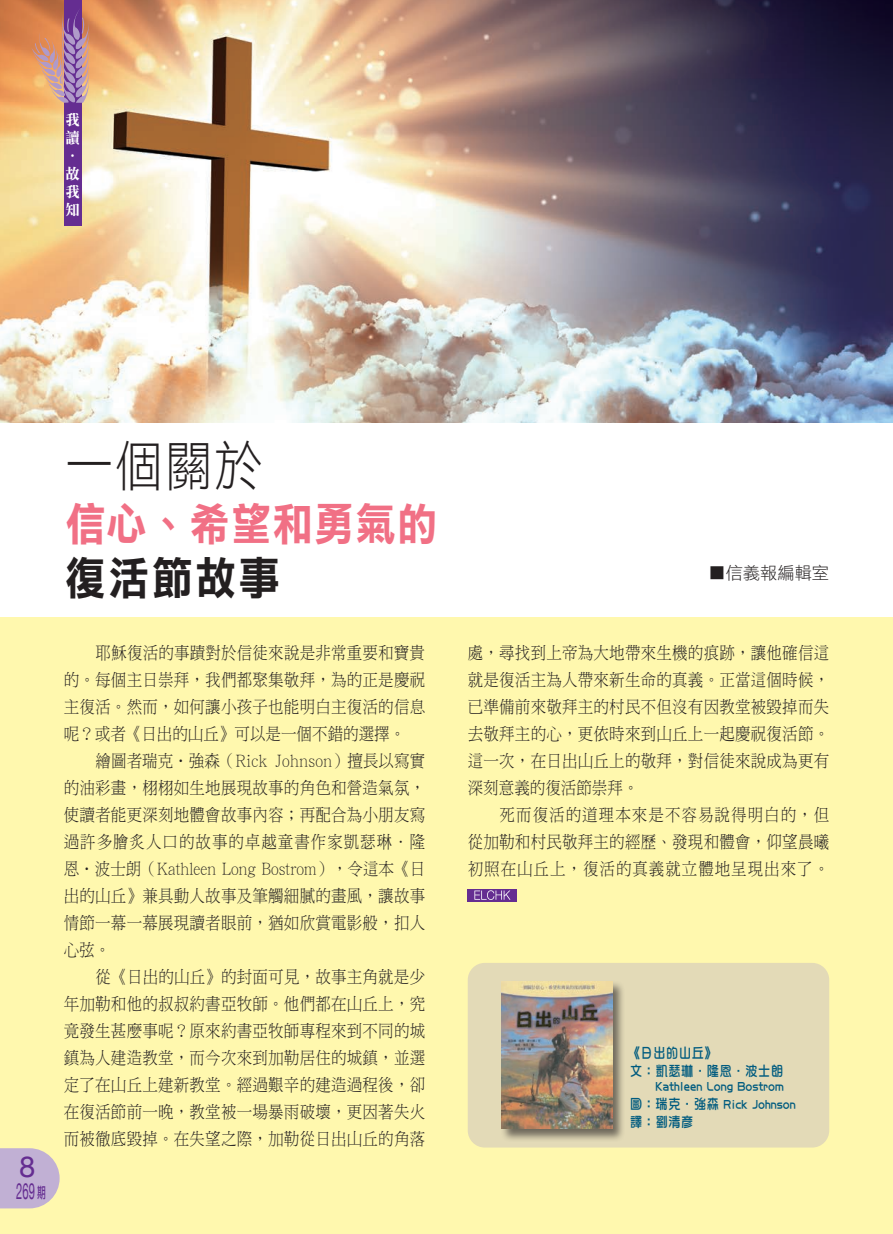
<style>
.page{position:relative;width:893px;height:1234px;background:#fff}
.page>*{position:absolute;margin:0;border:0;box-sizing:border-box;transform-origin:0 0}
.內文{font:54px "DF Li Hei HK W3";color:#231f20;scale:.9 1}
.內文-2{font:45px "DF Li Hei HK W7";letter-spacing:.025em;color:#f17085;scale:.9 1}
.內文-3{font:45px "DF Li Hei HK W7";letter-spacing:.075em;color:#231f20;scale:.9 1}
.t1{font:29.25px "Helvetica Neue";color:#652d91}
.t2{font:22.5px "Helvetica Neue";color:#652d91;scale:.5 1}
.內文-4{font:17.25px/27px "DF Ming HK W3";letter-spacing:.015em;color:#231f20;text-align:justify;scale:.9 1}
.作者{font:17.25px "DF Hei HK W3";color:#231f20}
.t3{font:15.15px/18.1px "DF Li Song HK W7";color:#fff;scale:.95 1}
.內文-5{font:14.25px "DF Hua Zong HK W5";color:#005b7f;scale:.9 1}
.s1{font-family:"DF Li Hei HK W5";font-size:15px}
.s2{font-family:"DF Ming HK W7"}
</style>
<div class="page">
<img style="left:0;top:0;width:893px;height:422px">
<div style="left:0;top:617px;width:893px;height:616px;background:#fff8ae"></div>
<div style="left:468px;top:888px;width:49px;height:13px;background:#652d91"></div>
<svg style="left:474px;top:890px;width:36px;height:9px"></svg>
<svg style="left:0;top:1148px;width:60px;height:60px;background:#c8b8cf"></svg>
<div style="left:64px;top:0;width:18px;height:225px;background:#652d91"></div>
<svg style="left:31px;top:8px;width:58px;height:95px;background:#c18884"></svg>
<div style="left:468px;top:962px;width:361px;height:185px;background:#e3dab7;border-radius:17px"></div>
<div style="left:500px;top:980px;width:125px;height:161px;background:#231f20;opacity:.6"></div>
<img style="left:501px;top:981px;width:111px;height:147px">
<p class="t3" style="left:65px;top:110px;width:16px">我讀．故我知</p>
<h3 class="t1" style="left:19px;top:1145px;width:18px">8</h3>
<h3 class="t2" style="left:16px;top:1174px;width:62px">269 <span class="s1">期</span></h3>
<p class="內文" style="left:65px;top:436px;width:222px">一個關於</p>
<p class="內文-2" style="left:65px;top:499px;width:416px">信心、希望和勇氣的</p>
<p class="內文-3" style="left:65px;top:553px;width:240px">復活節故事</p>
<p class="內文-4" style="left:64px;top:638px;width:403px;text-indent:32px">耶穌復活的事蹟對於信徒來說是非常重要和寶貴的。每個主日崇拜，我們都聚集敬拜，為的正是慶祝主復活。然而，如何讓小孩子也能明白主復活的信息呢？或者《日出的山丘》可以是一個不錯的選擇。</p>
<p class="內文-4" style="left:64px;top:746px;width:403px;text-indent:32px">繪圖者瑞克<span class="s2">．</span>強森（Rick Johnson）擅長以寫實的油彩畫，栩栩如生地展現故事的角色和營造氣氛，使讀者能更深刻地體會故事內容；再配合為小朋友寫過許多膾炙人口的故事的卓越童書作家凱瑟琳．隆恩<span class="s2">．</span>波士朗（Kathleen Long Bostrom），令這本《日出的山丘》兼具動人故事及筆觸細膩的畫風，讓故事情節一幕一幕展現讀者眼前，猶如欣賞電影般，扣人心弦。</p>
<p class="內文-4" style="left:64px;top:962px;width:403px;text-indent:32px">從《日出的山丘》的封面可見，故事主角就是少年加勒和他的叔叔約書亞牧師。他們都在山丘上，究竟發生甚麼事呢？原來約書亞牧師專程來到不同的城鎮為人建造教堂，而今次來到加勒居住的城鎮，並選定了在山丘上建新教堂。經過艱辛的建造過程後，卻在復活節前一晚，教堂被一場暴雨破壞，更因著失火而被徹底毀掉。在失望之際，加勒從日出山丘的角落</p>
<p class="作者" style="left:708px;top:563px;width:122px">■信義報編輯室</p>
<p class="內文-4" style="left:468px;top:638px;width:403px">處，尋找到上帝為大地帶來生機的痕跡，讓他確信這就是復活主為人帶來新生命的真義。正當這個時候，已準備前來敬拜主的村民不但沒有因教堂被毀掉而失去敬拜主的心，更依時來到山丘上一起慶祝復活節。這一次，在日出山丘上的敬拜，對信徒來說成為更有深刻意義的復活節崇拜。</p>
<p class="內文-4" style="left:468px;top:800px;width:403px;text-indent:32px">死而復活的道理本來是不容易說得明白的，但從加勒和村民敬拜主的經歷、發現和體會，仰望晨曦初照在山丘上，復活的真義就立體地呈現出來了。</p>
<p class="內文-5" style="left:628px;top:1044px;width:101px">《日出的山丘》</p>
<p class="內文-5" style="left:630px;top:1062px;width:173px">文：凱瑟琳．隆恩．波士朗</p>
<p class="內文-5" style="left:630px;top:1077px;width:173px">　　Kathleen Long Bostrom</p>
<p class="內文-5" style="left:630px;top:1095px;width:186px">圖：瑞克．強森 Rick Johnson</p>
<p class="內文-5" style="left:630px;top:1113px;width:73px">譯：劉清彥</p>
</div>
